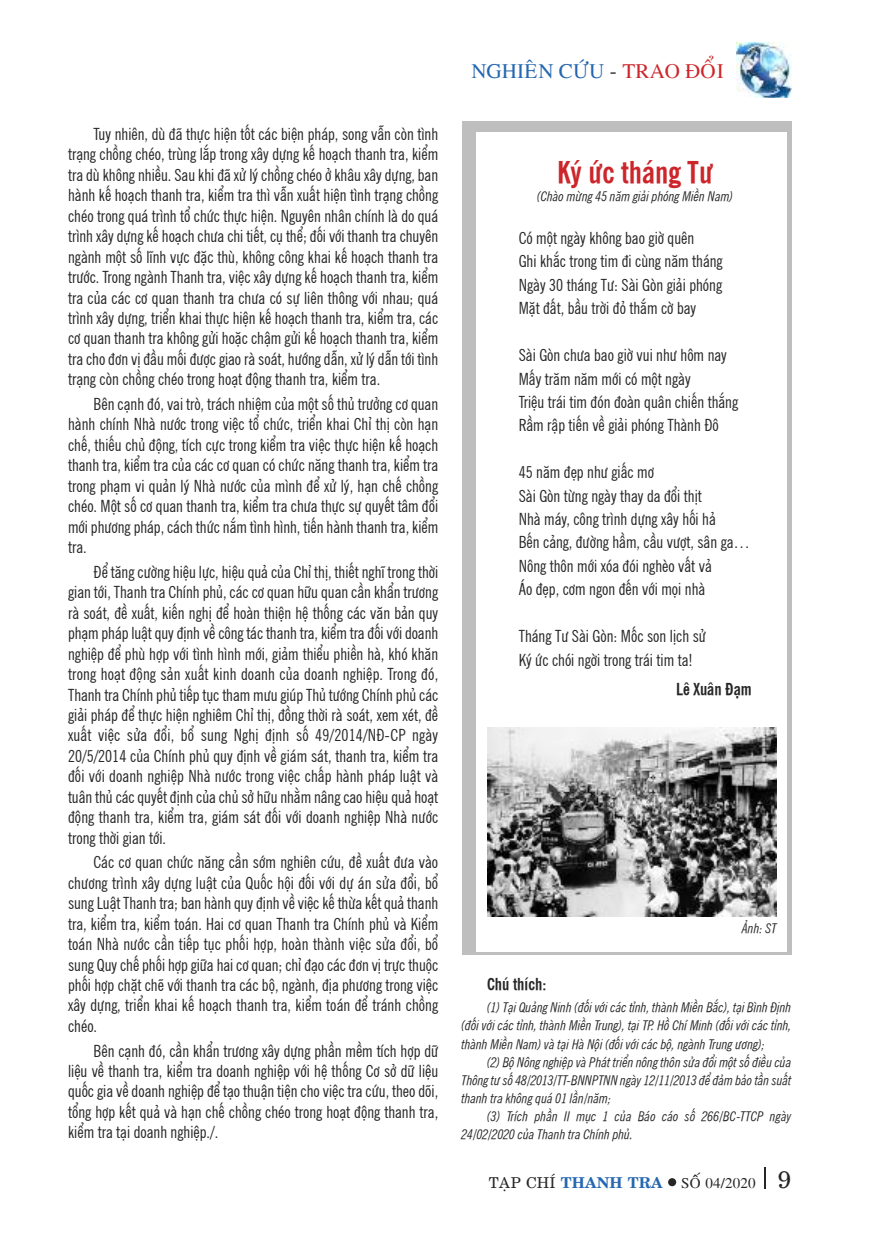
<style>
.page{position:relative;width:885px;height:1238px;background:#fff}
.page>*{position:absolute;margin:0;border:0;box-sizing:border-box;transform-origin:0 0}
.t1{font:700 30px "UVN Tin Tuc Hep";color:#cc262b}
.t2{font:21px "VNI Times";color:#2567b0}
.t3{font:16.5px/20.4px "UVN Tin Tuc Hep";color:#272627;text-align:justify}
.t4{font:700 16.5px "UVN Tin Tuc Hep";color:#272627}
.t5{font:15px "VNI Times";color:#272627}
.t6{font:italic 13.5px/18.1px "UVN Tin Tuc Hep";color:#272627;text-align:justify}
.s1{color:#272627}
.s2{color:#cc262b}
.s3{font-family:"VNI Centur"}
.s4{font-family:"VNI Centur Bold";color:#2567b0}
.s5{font-family:"VNI Centur";font-size:24px}
</style>
<div class="page">
<img style="left:737px;top:43px;width:54px;height:55px">
<div style="left:668px;top:1178px;width:8px;height:8px;background:#272627;border-radius:50%"></div>
<svg style="left:764px;top:1167px;width:1px;height:21px"></svg>
<div style="left:462px;top:121px;width:329px;height:834px;background:#bebebe"></div>
<div style="left:476px;top:132px;width:310px;height:819px;background:#fff"></div>
<img style="left:487px;top:727px;width:289px;height:189px">
<p class="t3" style="left:68px;top:122px;width:371px;text-indent:26px">Tuy nhiên, dù đã thực hiện tốt các biện pháp, song vẫn còn tình trạng chồng chéo, trùng lắp trong xây dựng kế hoạch thanh tra, kiểm tra dù không nhiều. Sau khi đã xử lý chồng chéo ở khâu xây dựng, ban hành kế hoạch thanh tra, kiểm tra thì vẫn xuất hiện tình trạng chồng chéo trong quá trình tổ chức thực hiện. Nguyên nhân chính là do quá trình xây dựng kế hoạch chưa chi tiết, cụ thể; đối với thanh tra chuyên ngành một số lĩnh vực đặc thù, không công khai kế hoạch thanh tra trước. Trong ngành Thanh tra, việc xây dựng kế hoạch thanh tra, kiểm tra của các cơ quan thanh tra chưa có sự liên thông với nhau; quá trình xây dựng, triển khai thực hiện kế hoạch thanh tra, kiểm tra, các cơ quan thanh tra không gửi hoặc chậm gửi kế hoạch thanh tra, kiểm tra cho đơn vị đầu mối được giao rà soát, hướng dẫn, xử lý dẫn tới tình trạng còn chồng chéo trong hoạt động thanh tra, kiểm tra.</p>
<p class="t3" style="left:68px;top:392px;width:371px;text-indent:26px">Bên cạnh đó, vai trò, trách nhiệm của một số thủ trưởng cơ quan hành chính Nhà nước trong việc tổ chức, triển khai Chỉ thị còn hạn chế, thiếu chủ động, tích cực trong kiểm tra việc thực hiện kế hoạch thanh tra, kiểm tra của các cơ quan có chức năng thanh tra, kiểm tra trong phạm vi quản lý Nhà nước của mình để xử lý, hạn chế chồng chéo. Một số cơ quan thanh tra, kiểm tra chưa thực sự quyết tâm đổi mới phương pháp, cách thức nắm tình hình, tiến hành thanh tra, kiểm tra.</p>
<p class="t3" style="left:68px;top:560px;width:371px;text-indent:26px">Để tăng cường hiệu lực, hiệu quả của Chỉ thị, thiết nghĩ trong thời gian tới, Thanh tra Chính phủ, các cơ quan hữu quan cần khẩn trương rà soát, đề xuất, kiến nghị để hoàn thiện hệ thống các văn bản quy phạm pháp luật quy định về công tác thanh tra, kiểm tra đối với doanh nghiệp để phù hợp với tình hình mới, giảm thiểu phiền hà, khó khăn trong hoạt động sản xuất kinh doanh của doanh nghiệp. Trong đó, Thanh tra Chính phủ tiếp tục tham mưu giúp Thủ tướng Chính phủ các giải pháp để thực hiện nghiêm Chỉ thị, đồng thời rà soát, xem xét, đề xuất việc sửa đổi, bổ sung Nghị định số 49/2014/NĐ-CP ngày 20/5/2014 của Chính phủ quy định về giám sát, thanh tra, kiểm tra đối với doanh nghiệp Nhà nước trong việc chấp hành pháp luật và tuân thủ các quyết định của chủ sở hữu nhằm nâng cao hiệu quả hoạt động thanh tra, kiểm tra, giám sát đối với doanh nghiệp Nhà nước trong thời gian tới.</p>
<p class="t3" style="left:68px;top:850px;width:371px;text-indent:26px">Các cơ quan chức năng cần sớm nghiên cứu, đề xuất đưa vào chương trình xây dựng luật của Quốc hội đối với dự án sửa đổi, bổ sung Luật Thanh tra; ban hành quy định về việc kế thừa kết quả thanh tra, kiểm tra, kiểm toán. Hai cơ quan Thanh tra Chính phủ và Kiểm toán Nhà nước cần tiếp tục phối hợp, hoàn thành việc sửa đổi, bổ sung Quy chế phối hợp giữa hai cơ quan; chỉ đạo các đơn vị trực thuộc phối hợp chặt chẽ với thanh tra các bộ, ngành, địa phương trong việc xây dựng, triển khai kế hoạch thanh tra, kiểm toán để tránh chồng chéo.</p>
<p class="t3" style="left:68px;top:1038px;width:371px;text-indent:26px">Bên cạnh đó, cần khẩn trương xây dựng phần mềm tích hợp dữ liệu về thanh tra, kiểm tra doanh nghiệp với hệ thống Cơ sở dữ liệu quốc gia về doanh nghiệp để tạo thuận tiện cho việc tra cứu, theo dõi, tổng hợp kết quả và hạn chế chồng chéo trong hoạt động thanh tra, kiểm tra tại doanh nghiệp./.</p>
<p class="t2" style="left:471px;top:56px;width:258px">NGHIEÂN CÖÙU <span class="s1">-</span> <span class="s2">TRAO ÑOÅI</span></p>
<h1 class="t1" style="left:557px;top:149px;width:157px">Ký ức tháng Tư</h1>
<p class="t6" style="left:537px;top:186px;width:198px">(Chào mừng 45 năm giải phóng Miền Nam)</p>
<p class="t3" style="left:518px;top:225px;width:205px;line-height:23.4px;text-align:left">Có một ngày không bao giờ quên<br>Ghi khắc trong tim đi cùng năm tháng<br>Ngày 30 tháng Tư: Sài Gòn giải phóng<br>Mặt đất, bầu trời đỏ thắm cờ bay</p>
<p class="t3" style="left:518px;top:342px;width:221px;line-height:23.4px;text-align:left">Sài Gòn chưa bao giờ vui như hôm nay<br>Mấy trăm năm mới có một ngày<br>Triệu trái tim đón đoàn quân chiến thắng<br>Rầm rập tiến về giải phóng Thành Đô</p>
<p class="t3" style="left:518px;top:459px;width:233px;line-height:23.4px;text-align:left">45 năm đẹp như giấc mơ<br>Sài Gòn từng ngày thay da đổi thịt<br>Nhà máy, công trình dựng xây hối hả<br>Bến cảng, đường hầm, cầu vượt, sân ga…<br>Nông thôn mới xóa đói nghèo vất vả<br>Áo đẹp, cơm ngon đến với mọi nhà</p>
<p class="t3" style="left:518px;top:623px;width:189px;line-height:23.4px">Tháng Tư Sài Gòn: Mốc son lịch sử<br>Ký ức chói ngời trong trái tim ta!</p>
<p class="t4" style="left:676px;top:676px;width:77px">Lê Xuân Đạm</p>
<p class="t6" style="left:741px;top:917px;width:36px">Ảnh: ST</p>
<p class="t4" style="left:487px;top:971px;width:61px">Chú thích:</p>
<p class="t6" style="left:461px;top:997px;width:331px;text-indent:26px">(1) Tại Quảng Ninh (đối với các tỉnh, thành Miền Bắc), tại Bình Định (đối với các tỉnh, thành Miền Trung), tại TP. Hồ Chí Minh (đối với các tỉnh, thành Miền Nam) và tại Hà Nội (đối với các bộ, ngành Trung ương);</p>
<p class="t6" style="left:461px;top:1051px;width:331px;text-indent:26px">(2) Bộ Nông nghiệp và Phát triển nông thôn sửa đổi một số điều của Thông tư số 48/2013/TT-BNNPTNN ngày 12/11/2013 để đảm bảo tần suất thanh tra không quá 01 lần/năm;</p>
<p class="t6" style="left:461px;top:1105px;width:331px;text-indent:26px">(3) Trích phần II mục 1 của Báo cáo số 266/BC-TTCP ngày<br>24/02/2020 của Thanh tra Chính phủ.</p>
<p class="t5" style="left:489px;top:1172px;width:304px"><span class="s3">TAÏP CHÍ</span> <span class="s4">THANH TRA</span> SOÁÂ04/2020 <span class="s5">9</span></p>
</div>
